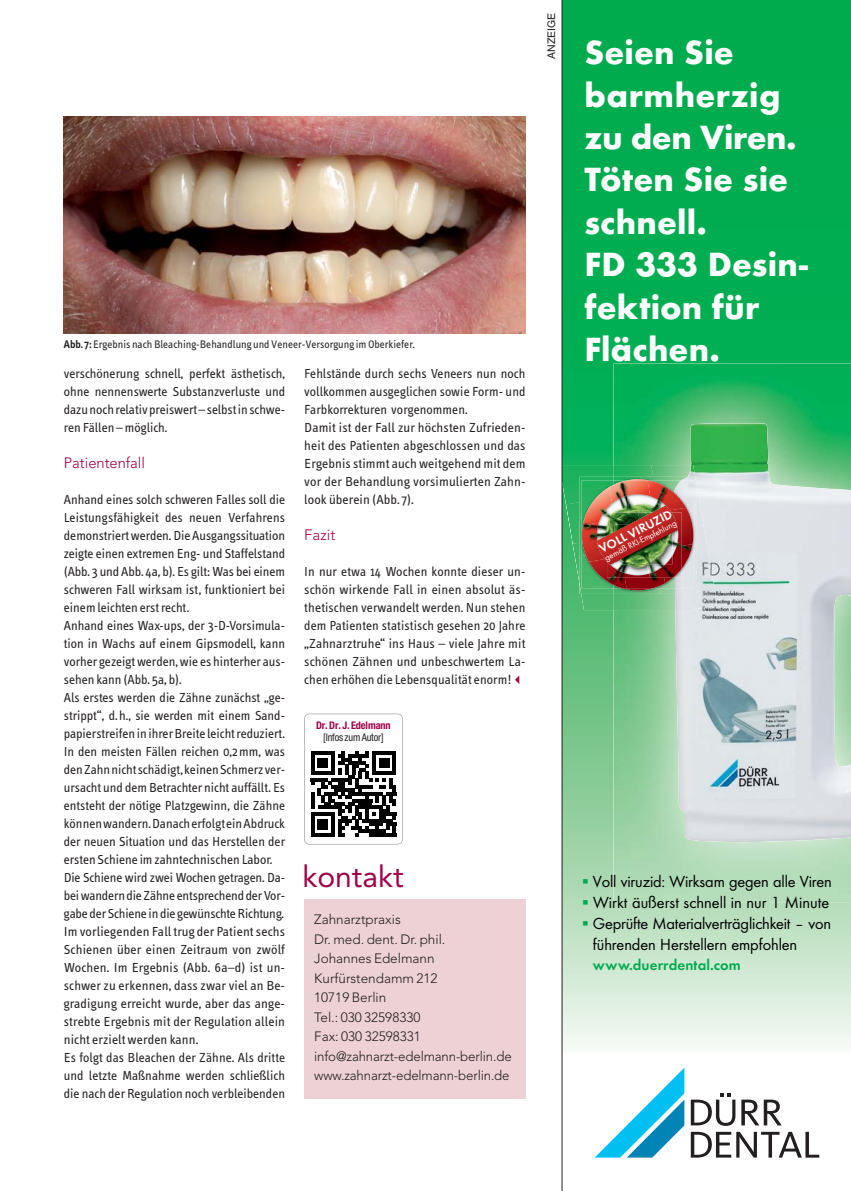
<style>
.page{position:relative;width:851px;height:1191px;background:#fff}
.page>*{position:absolute;margin:0;border:0;box-sizing:border-box;transform-origin:0 0}
.t1{font:700 34.8px/42.5px "Futura TOT";letter-spacing:.005em;color:#fff}
.t2{font:30px "Avenir";color:#9e0049}
.t3{font:16.65px/21.1px "Futura TOT Boo";letter-spacing:-.01em;color:#000}
.t4{font:15.15px "Futura TOT Dem";letter-spacing:.005em;color:#00ab4e}
.t5{font:300 15px "Avenir";color:#9e0049}
.t6{font:13.5px/18px "Info Text";color:#231f20;text-align:justify}
.t7{font:300 13.5px/19.5px "Avenir";color:#231f20}
.t8{font:12.75px "Futura TOT Dem";color:#fff}
.t9{font:11.25px "Info Text";color:#231f20}
.t10{font:700 condensed 10.5px "Helvetica Neue";letter-spacing:-.01em;color:#9e0049}
.t11{font:condensed 10.5px "Helvetica Neue";letter-spacing:-.015em;color:#231f20}
.t12{font:10.5px "Helvetica";color:#231f20}
.t13{font:8.85px "Futura TOT Boo";color:#fff}
.s1{font-weight:600}
.s2{color:#9e0049}
.s3{color:#00ab4e}
</style>
<div class="page">
<svg style="left:561px;top:0;width:289px;height:1190px;background:#7ac49a"></svg>
<div style="left:304px;top:898px;width:221px;height:200px;background:#edd1d5"></div>
<img style="left:64px;top:117px;width:461px;height:216px">
<div style="left:304px;top:713px;width:98px;height:131px;border:1px solid #939598;border-radius:5px"></div>
<svg style="left:311px;top:751px;width:85px;height:85px"></svg>
<hr style="left:369px;top:833px;width:27px;height:3px;background:#000">
<p class="t12" style="left:547px;top:59px;width:48px;rotate:-90deg">ANZEIGE</p>
<p class="t9" style="left:64px;top:340px;width:353px"><span class="s1">Abb. 7:</span> Ergebnis nach Bleaching-Behandlung und Veneer-Versorgung im Oberkiefer.</p>
<p class="t6" style="left:64px;top:366px;width:223px">verschönerung schnell, perfekt ästhetisch, ohne nennenswerte Substanzverluste und dazu noch relativ preiswert – selbst in schwe&shy;ren Fällen – möglich.</p>
<p class="t5" style="left:64px;top:457px;width:83px">Patientenfall</p>
<p class="t6" style="left:64px;top:492px;width:223px;text-align:left">Anhand eines solch schweren Falles soll die Leistungsfähigkeit des neuen Verfahrens demonstriert werden. Die Ausgangssituation zeigte einen extremen Eng- und Staffelstand (Abb. 3 und Abb. 4a, b). Es gilt: Was bei einem schweren Fall wirksam ist, funktioniert bei einem leichten erst recht.<br>Anhand eines Wax-ups, der 3-D-Vorsimula&shy;tion in Wachs auf einem Gipsmodell, kann vorher gezeigt werden, wie es hinterher aus&shy;sehen kann (Abb. 5a, b).<br>Als erstes werden die Zähne zunächst „ge&shy;strippt“, d.h., sie werden mit einem Sand - papierstreifen in ihrer Breite leicht reduziert.<br>In den meisten Fällen reichen 0,2mm, was den Zahn nicht schädigt, keinen Schmerz ver&shy;ursacht und dem Betrachter nicht auffällt. Es entsteht der nötige Platzgewinn, die Zähne können wandern. Danach erfolgt ein Abdruck der neuen Situation und das Herstellen der ersten Schiene im zahntechnischen Labor.<br>Die Schiene wird zwei Wochen getragen. Da&shy;bei wandern die Zähne entsprechend der Vor&shy;gabe der Schiene in die gewünschte Richtung.<br>Im vorliegenden Fall trug der Patient sechs Schienen über einen Zeitraum von zwölf Wochen. Im Ergebnis (Abb. 6a–d) ist un&shy;schwer zu erkennen, dass zwar viel an Be&shy;gradigung erreicht wurde, aber das ange&shy;strebte Ergebnis mit der Regulation allein nicht erzielt werden kann.<br>Es folgt das Bleachen der Zähne. Als dritte und letzte Maßnahme werden schließlich die nach der Regulation noch verbleibenden</p>
<p class="t6" style="left:304px;top:366px;width:223px;text-align:left">Fehlstände durch sechs Veneers nun noch vollkommen ausgeglichen sowie Form- und Farbkorrekturen vorgenommen.<br>Damit ist der Fall zur höchsten Zufrieden&shy;heit des Patienten abgeschlossen und das Ergebnis stimmt auch weitgehend mit dem vor der Behandlung vorsimulierten Zahn&shy;look überein (Abb. 7).</p>
<p class="t5" style="left:304px;top:529px;width:33px">Fazit</p>
<p class="t6" style="left:304px;top:564px;width:223px">In nur etwa 14 Wochen konnte dieser un&shy;schön wirkende Fall in einen absolut äs&shy;thetischen verwandelt werden. Nun stehen dem Patienten statistisch gesehen 20 Jahre „Zahnarzt ruhe“ ins Haus – viele Jahre mit schönen Zähnen und unbeschwertem La&shy;chen erhöhen die Lebensqualität enorm!<span class="s2">✓</span></p>
<p class="t10" style="left:316px;top:721px;width:76px">Dr. Dr. J. Edelmann</p>
<p class="t11" style="left:323px;top:734px;width:62px">[Infos zum Autor]</p>
<h2 class="t2" style="left:302px;top:861px;width:103px">kontakt</h2>
<p class="t7" style="left:314px;top:910px;width:199px">Zahnarztpraxis<br>Dr. med. dent. Dr. phil.<br>Johannes Edelmann<br>Kurfürstendamm 212<br>10719 Berlin<br>Tel.: 030 32598330<br>Fax: 030 32598331 info@zahnarzt-edelmann-berlin.de www.zahnarzt-edelmann-berlin.de</p>
<h1 class="t1" style="left:584px;top:31px;width:225px">Seien Sie barmherzig zu den Viren.<br>Töten Sie sie schnell.<br>FD 333 Desin&shy;fektion für<br>Flächen.</h1>
<p class="t8" style="left:596px;top:543px;width:82px;rotate:-27deg">VOLL VIRUZID</p>
<p class="t13" style="left:603px;top:555px;width:81px;rotate:-27deg">gemäß RKI-Empfehlung</p>
<p class="t3" style="left:582px;top:871px;width:251px"><span class="s3">▪</span> Voll viruzid: Wirksam gegen alle Viren</p>
<p class="t3" style="left:582px;top:892px;width:249px"><span class="s3">▪</span> Wirkt äußerst schnell in nur 1 Minute</p>
<p class="t3" style="left:593px;top:914px;width:239px;text-indent:-11px"><span class="s3">▪</span> Geprüfte Materialverträglichkeit – von führenden Herstellern empfohlen</p>
<p class="t4" style="left:593px;top:956px;width:149px">www.duerrdental.com</p>
</div>
